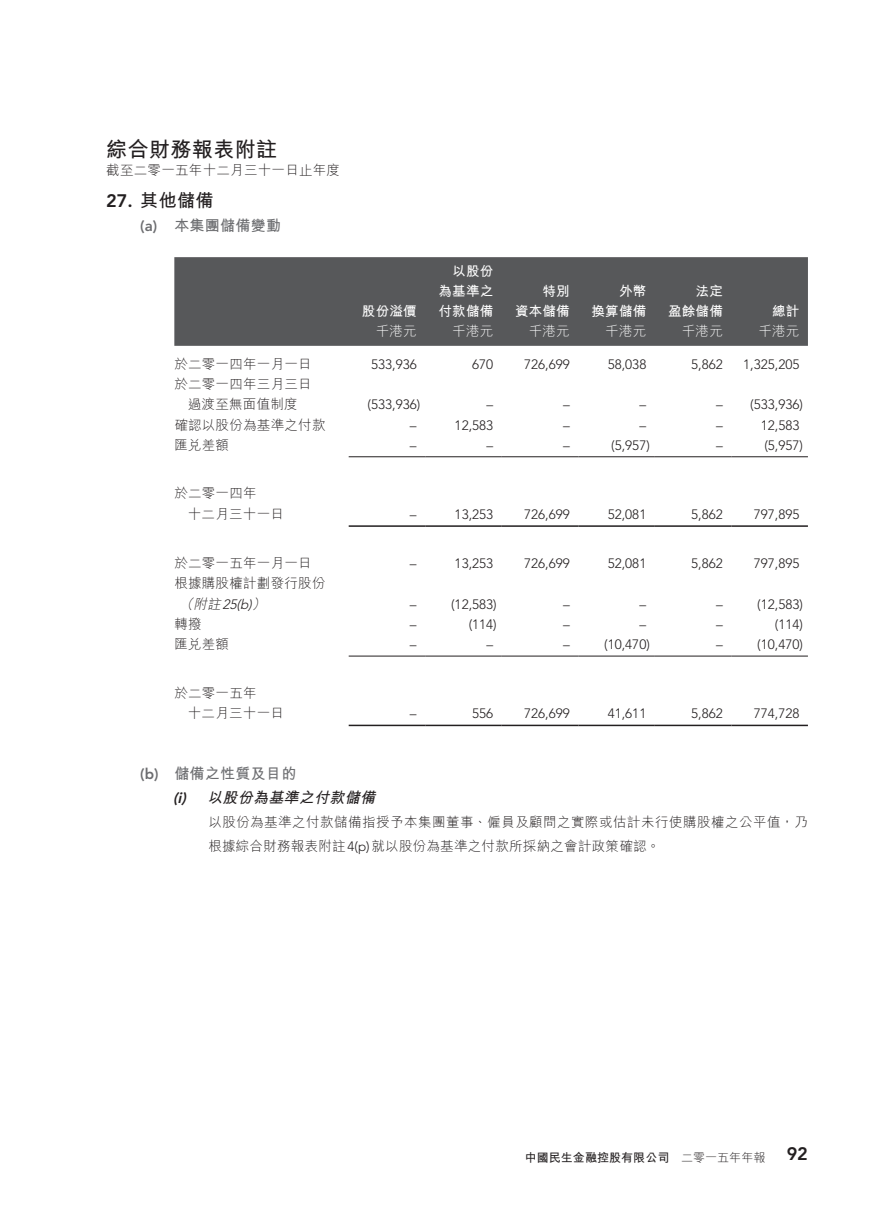
<style>
.page{position:relative;width:893px;height:1212px;background:#fff}
.page>*{position:absolute;margin:0;border:0;box-sizing:border-box;transform-origin:0 0}
.t1{font:700 21px "M Hei HK";letter-spacing:.02em;color:#231f20}
._01_H1{font:700 18px "M Hei HK";color:#231f20}
.t2{font:800 18px "Avenir LT Std";color:#231f20}
._02_H2{font:700 15px "M Hei HK";letter-spacing:.02em;color:#6c6d70}
._03_H3{font:italic 700 15px "M Hei HK";color:#231f20}
._02_H2-2{font:800 15px "Avenir LT Std";color:#6c6d70}
._03_H3-2{font:italic 800 15px "Avenir LT Std";color:#231f20}
._50_Table_txt{font:300 13.5px "Avenir LT Std";color:#231f20}
._50_Table_txt-2{font:300 13.5px "M Hei HK";letter-spacing:.02em;color:#231f20}
._00_txt{font:300 13.5px/24px "M Hei HK";letter-spacing:.02em;color:#231f20}
._50_Table_txt-3{font:700 13.5px "M Hei HK";letter-spacing:.02em;color:#fff}
._50_Table_txt-4{font:300 13.5px "M Hei HK";letter-spacing:.02em;color:#fff}
._50_Table_txt-5{font:italic 300 13.5px "M Hei HK";color:#231f20}
._50_Table_txt-6{font:italic 300 13.5px "Avenir LT Std";color:#231f20}
.t3{font:700 12px "M Hei HK";letter-spacing:.005em;color:#231f20}
.t4{font:300 12px "M Hei HK";letter-spacing:.005em;color:#231f20}
.s1{font-family:"Avenir LT Std";font-weight:800}
.s2{font-family:"Avenir LT Std"}
</style>
<div class="page">
<div style="left:174px;top:257px;width:634px;height:89px;background:#57585a"></div>
<hr style="left:349px;top:456px;width:76px;height:1px;background:#231f20">
<hr style="left:425px;top:456px;width:77px;height:1px;background:#231f20">
<hr style="left:502px;top:456px;width:76px;height:1px;background:#231f20">
<hr style="left:578px;top:456px;width:77px;height:1px;background:#231f20">
<hr style="left:655px;top:456px;width:76px;height:1px;background:#231f20">
<hr style="left:731px;top:456px;width:77px;height:1px;background:#231f20">
<hr style="left:349px;top:525px;width:76px;height:2px;background:#231f20">
<hr style="left:425px;top:525px;width:77px;height:2px;background:#231f20">
<hr style="left:502px;top:525px;width:76px;height:2px;background:#231f20">
<hr style="left:578px;top:525px;width:77px;height:2px;background:#231f20">
<hr style="left:655px;top:525px;width:76px;height:2px;background:#231f20">
<hr style="left:731px;top:525px;width:77px;height:2px;background:#231f20">
<hr style="left:349px;top:656px;width:76px;height:1px;background:#231f20">
<hr style="left:425px;top:656px;width:77px;height:1px;background:#231f20">
<hr style="left:502px;top:656px;width:76px;height:1px;background:#231f20">
<hr style="left:578px;top:656px;width:77px;height:1px;background:#231f20">
<hr style="left:655px;top:656px;width:76px;height:1px;background:#231f20">
<hr style="left:731px;top:656px;width:77px;height:1px;background:#231f20">
<hr style="left:349px;top:725px;width:76px;height:1px;background:#231f20">
<hr style="left:425px;top:725px;width:77px;height:1px;background:#231f20">
<hr style="left:502px;top:725px;width:76px;height:1px;background:#231f20">
<hr style="left:578px;top:725px;width:77px;height:1px;background:#231f20">
<hr style="left:655px;top:725px;width:76px;height:1px;background:#231f20">
<hr style="left:731px;top:725px;width:77px;height:1px;background:#231f20">
<h1 class="t1" style="left:106px;top:134px;width:172px">綜合財務報表附註</h1>
<p class="_00_txt" style="left:106px;top:158px;width:235px">截至二零一五年十二月三十一日止年度</p>
<p class="_01_H1" style="left:106px;top:188px;width:109px"><span class="s1">27.</span> 其他儲備</p>
<p class="_02_H2" style="left:174px;top:215px;width:108px">本集團儲備變動</p>
<p class="_02_H2-2" style="left:140px;top:217px;width:18px">)a(</p>
<p class="_50_Table_txt-3" style="left:362px;top:301px;width:56px">股份溢價</p>
<p class="_50_Table_txt-3" style="left:452px;top:261px;width:43px">以股份</p>
<p class="_50_Table_txt-3" style="left:438px;top:281px;width:56px">為基準之</p>
<p class="_50_Table_txt-3" style="left:438px;top:301px;width:56px">付款儲備</p>
<p class="_50_Table_txt-3" style="left:542px;top:281px;width:29px">特別</p>
<p class="_50_Table_txt-3" style="left:515px;top:301px;width:56px">資本儲備</p>
<p class="_50_Table_txt-3" style="left:619px;top:281px;width:29px">外幣</p>
<p class="_50_Table_txt-3" style="left:591px;top:301px;width:56px">換算儲備</p>
<p class="_50_Table_txt-3" style="left:696px;top:281px;width:29px">法定</p>
<p class="_50_Table_txt-3" style="left:668px;top:301px;width:56px">盈餘儲備</p>
<p class="_50_Table_txt-3" style="left:772px;top:301px;width:29px">總計</p>
<p class="_50_Table_txt-4" style="left:376px;top:325px;width:43px">千港元</p>
<p class="_50_Table_txt-4" style="left:452px;top:325px;width:43px">千港元</p>
<p class="_50_Table_txt-4" style="left:529px;top:325px;width:43px">千港元</p>
<p class="_50_Table_txt-4" style="left:605px;top:325px;width:43px">千港元</p>
<p class="_50_Table_txt-4" style="left:682px;top:325px;width:43px">千港元</p>
<p class="_50_Table_txt-4" style="left:758px;top:325px;width:43px">千港元</p>
<p class="_50_Table_txt-2" style="left:174px;top:357px;width:139px">於二零一四年一月一日</p>
<p class="_50_Table_txt-2" style="left:174px;top:377px;width:139px">於二零一四年三月三日</p>
<p class="_50_Table_txt" style="left:371px;top:356px;width:47px">533,936</p>
<p class="_50_Table_txt" style="left:472px;top:356px;width:23px">670</p>
<p class="_50_Table_txt" style="left:524px;top:356px;width:47px">726,699</p>
<p class="_50_Table_txt" style="left:608px;top:356px;width:40px">58,038</p>
<p class="_50_Table_txt" style="left:691px;top:356px;width:33px">5,862</p>
<p class="_50_Table_txt" style="left:743px;top:356px;width:58px">1,325,205</p>
<p class="_50_Table_txt-2" style="left:188px;top:397px;width:111px">過渡至無面值制度</p>
<p class="_50_Table_txt" style="left:368px;top:397px;width:54px">)533,936(</p>
<p class="_50_Table_txt" style="left:486px;top:397px;width:8px">–</p>
<p class="_50_Table_txt" style="left:563px;top:397px;width:8px">–</p>
<p class="_50_Table_txt" style="left:640px;top:397px;width:8px">–</p>
<p class="_50_Table_txt" style="left:716px;top:397px;width:8px">–</p>
<p class="_50_Table_txt" style="left:750px;top:397px;width:54px">)533,936(</p>
<p class="_50_Table_txt-2" style="left:174px;top:418px;width:153px">確認以股份為基準之付款</p>
<p class="_50_Table_txt" style="left:410px;top:417px;width:8px">–</p>
<p class="_50_Table_txt" style="left:455px;top:417px;width:40px">12,583</p>
<p class="_50_Table_txt" style="left:563px;top:417px;width:8px">–</p>
<p class="_50_Table_txt" style="left:640px;top:417px;width:8px">–</p>
<p class="_50_Table_txt" style="left:716px;top:417px;width:8px">–</p>
<p class="_50_Table_txt" style="left:761px;top:417px;width:40px">12,583</p>
<p class="_50_Table_txt-2" style="left:174px;top:438px;width:56px">匯兌差額</p>
<p class="_50_Table_txt-2" style="left:174px;top:487px;width:84px">於二零一四年</p>
<p class="_50_Table_txt" style="left:410px;top:437px;width:8px">–</p>
<p class="_50_Table_txt" style="left:486px;top:437px;width:8px">–</p>
<p class="_50_Table_txt" style="left:563px;top:437px;width:8px">–</p>
<p class="_50_Table_txt" style="left:611px;top:437px;width:40px">)5,957(</p>
<p class="_50_Table_txt" style="left:716px;top:437px;width:8px">–</p>
<p class="_50_Table_txt" style="left:764px;top:437px;width:40px">)5,957(</p>
<p class="_50_Table_txt-2" style="left:188px;top:507px;width:98px">十二月三十一日</p>
<p class="_50_Table_txt" style="left:410px;top:506px;width:8px">–</p>
<p class="_50_Table_txt" style="left:455px;top:506px;width:40px">13,253</p>
<p class="_50_Table_txt" style="left:524px;top:506px;width:47px">726,699</p>
<p class="_50_Table_txt" style="left:608px;top:506px;width:40px">52,081</p>
<p class="_50_Table_txt" style="left:691px;top:506px;width:33px">5,862</p>
<p class="_50_Table_txt" style="left:754px;top:506px;width:47px">797,895</p>
<p class="_50_Table_txt-2" style="left:174px;top:556px;width:139px">於二零一五年一月一日</p>
<p class="_50_Table_txt-2" style="left:174px;top:577px;width:153px">根據購股權計劃發行股份</p>
<p class="_50_Table_txt" style="left:410px;top:556px;width:8px">–</p>
<p class="_50_Table_txt" style="left:455px;top:556px;width:40px">13,253</p>
<p class="_50_Table_txt" style="left:524px;top:556px;width:47px">726,699</p>
<p class="_50_Table_txt" style="left:608px;top:556px;width:40px">52,081</p>
<p class="_50_Table_txt" style="left:691px;top:556px;width:33px">5,862</p>
<p class="_50_Table_txt" style="left:754px;top:556px;width:47px">797,895</p>
<p class="_50_Table_txt-5" style="left:180px;top:597px;width:18px">（</p>
<p class="_50_Table_txt-5" style="left:248px;top:597px;width:21px">(<span class="s2">(</span></p>
<p class="_50_Table_txt-5" style="left:193px;top:597px;width:48px">附註<span class="s2">25</span></p>
<p class="_50_Table_txt-6" style="left:236px;top:596px;width:17px">b(</p>
<p class="_50_Table_txt" style="left:410px;top:596px;width:8px">–</p>
<p class="_50_Table_txt" style="left:451px;top:596px;width:47px">)12,583(</p>
<p class="_50_Table_txt" style="left:563px;top:596px;width:8px">–</p>
<p class="_50_Table_txt" style="left:640px;top:596px;width:8px">–</p>
<p class="_50_Table_txt" style="left:716px;top:596px;width:8px">–</p>
<p class="_50_Table_txt" style="left:757px;top:596px;width:47px">)12,583(</p>
<p class="_50_Table_txt-2" style="left:174px;top:617px;width:29px">轉撥</p>
<p class="_50_Table_txt" style="left:410px;top:616px;width:8px">–</p>
<p class="_50_Table_txt" style="left:469px;top:616px;width:30px">)114(</p>
<p class="_50_Table_txt" style="left:563px;top:616px;width:8px">–</p>
<p class="_50_Table_txt" style="left:640px;top:616px;width:8px">–</p>
<p class="_50_Table_txt" style="left:716px;top:616px;width:8px">–</p>
<p class="_50_Table_txt" style="left:775px;top:616px;width:30px">)114(</p>
<p class="_50_Table_txt-2" style="left:174px;top:637px;width:56px">匯兌差額</p>
<p class="_50_Table_txt-2" style="left:174px;top:686px;width:84px">於二零一五年</p>
<p class="_50_Table_txt" style="left:410px;top:637px;width:8px">–</p>
<p class="_50_Table_txt" style="left:486px;top:637px;width:8px">–</p>
<p class="_50_Table_txt" style="left:563px;top:637px;width:8px">–</p>
<p class="_50_Table_txt" style="left:604px;top:637px;width:47px">)10,470(</p>
<p class="_50_Table_txt" style="left:716px;top:637px;width:8px">–</p>
<p class="_50_Table_txt" style="left:757px;top:637px;width:47px">)10,470(</p>
<p class="_50_Table_txt-2" style="left:188px;top:706px;width:98px">十二月三十一日</p>
<p class="_50_Table_txt" style="left:410px;top:705px;width:8px">–</p>
<p class="_50_Table_txt" style="left:472px;top:705px;width:23px">556</p>
<p class="_50_Table_txt" style="left:524px;top:705px;width:47px">726,699</p>
<p class="_50_Table_txt" style="left:608px;top:705px;width:40px">41,611</p>
<p class="_50_Table_txt" style="left:691px;top:705px;width:33px">5,862</p>
<p class="_50_Table_txt" style="left:754px;top:705px;width:47px">774,728</p>
<p class="_02_H2-2" style="left:140px;top:765px;width:20px">b( )</p>
<p class="_02_H2" style="left:174px;top:763px;width:124px">儲備之性質及目的</p>
<p class="_03_H3-2" style="left:173px;top:789px;width:18px">)i(</p>
<p class="_03_H3" style="left:207px;top:787px;width:174px">以股份為基準之付款儲備</p>
<p class="_00_txt" style="left:208px;top:810px;width:601px">以股份為基準之付款儲備指授予本集團董事、僱員及顧問之實際或估計未行使購股權之公平值，乃根據綜合財務報表附註 <span class="s2">p(4 )</span>就以股份為基準之付款所採納之會計政策確認。</p>
<p class="t3" style="left:525px;top:1149px;width:146px">中國民生金融控股有限公司</p>
<p class="t4" style="left:681px;top:1152px;width:86px">二零一五年年報</p>
<h2 class="t2" style="left:787px;top:1143px;width:23px">92</h2>
</div>
